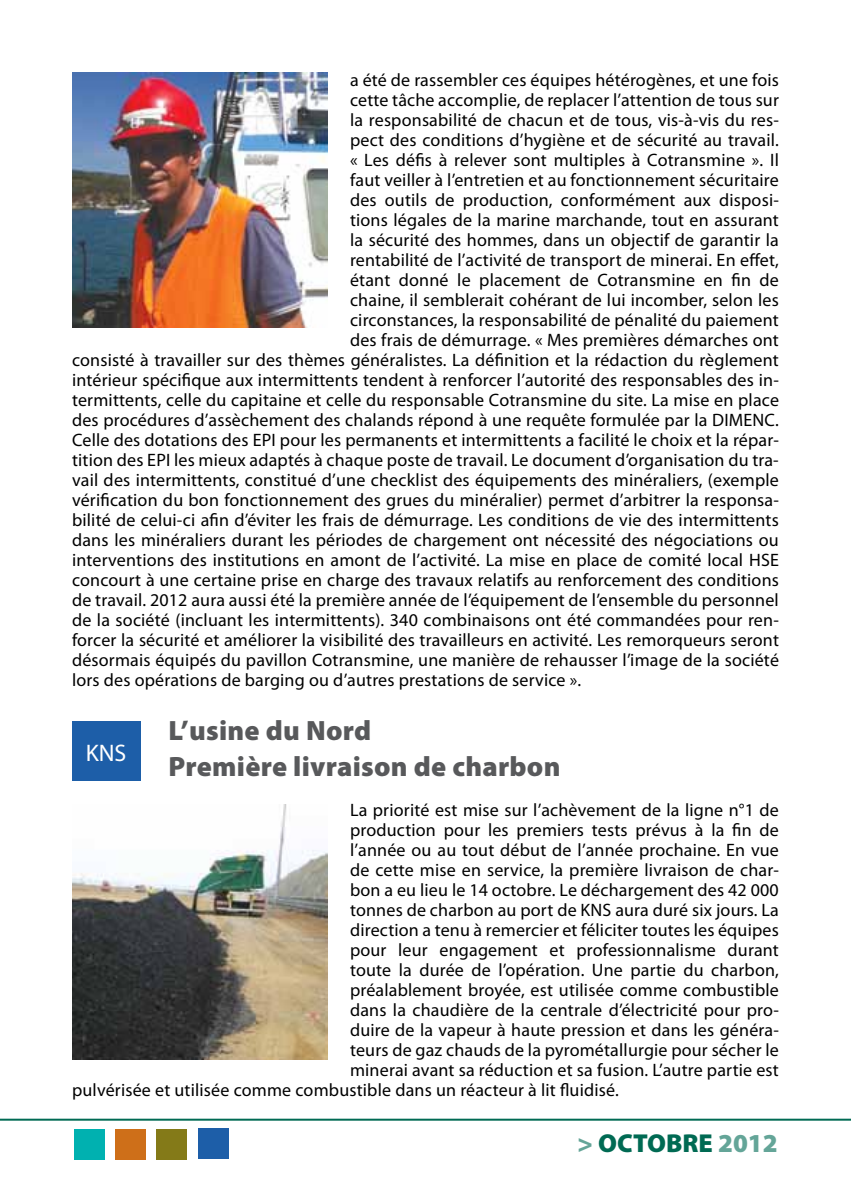
<style>
.page{position:relative;width:851px;height:1191px;background:#fff}
.page>*{position:absolute;margin:0;border:0;box-sizing:border-box;transform-origin:0 0}
.t1{font:900 28px/36px "Myriad Pro";letter-spacing:.01em;color:#58595b}
.t2{font:900 26px "Myriad Pro";color:#64a598}
.t3{font:900 26px "Myriad Pro";color:#006a53}
.t4{font:24px "Myriad Pro";color:#fff}
.t5{font:18px "Myriad Pro";letter-spacing:.01em;color:#000}
.s1{color:#64a598}
.s2{color:#006a53}
</style>
<div class="page">
<div style="left:74px;top:1129px;width:30px;height:30px;background:#00b1b0"></div>
<div style="left:115px;top:1129px;width:31px;height:30px;background:#ce6f19"></div>
<div style="left:156px;top:1129px;width:31px;height:30px;background:#847a18"></div>
<div style="left:198px;top:1128px;width:31px;height:31px;background:#1d5ea8"></div>
<hr style="left:0;top:1118px;width:850px;height:2px;background:#006a53">
<img style="left:72px;top:72px;width:255px;height:255px">
<div style="left:72px;top:721px;width:68px;height:60px;background:#1d5ea8"></div>
<img style="left:72px;top:804px;width:255px;height:255px">
<p class="t5" style="left:350px;top:68px;width:430px">a été de rassembler ces équipes hétérogènes, et une fois</p>
<p class="t5" style="left:350px;top:88px;width:430px">cette tâche accomplie, de replacer l’attention de tous sur</p>
<p class="t5" style="left:350px;top:108px;width:430px">la responsabilité de chacun et de tous, vis-à-vis du res-</p>
<p class="t5" style="left:350px;top:128px;width:430px">pect des conditions d’hygiène et de sécurité au travail.</p>
<p class="t5" style="left:350px;top:148px;width:430px">« Les défis à relever sont multiples à Cotransmine ». Il</p>
<p class="t5" style="left:350px;top:168px;width:430px">faut veiller à l’entretien et au fonctionnement sécuritaire</p>
<p class="t5" style="left:350px;top:188px;width:430px">des outils de production, conformément aux disposi-</p>
<p class="t5" style="left:350px;top:208px;width:430px">tions légales de la marine marchande, tout en assurant</p>
<p class="t5" style="left:350px;top:228px;width:430px">la sécurité des hommes, dans un objectif de garantir la</p>
<p class="t5" style="left:350px;top:248px;width:430px">rentabilité de l’activité de transport de minerai. En effet,</p>
<p class="t5" style="left:350px;top:268px;width:430px">étant donné le placement de Cotransmine en fin de</p>
<p class="t5" style="left:350px;top:288px;width:430px">chaine, il semblerait cohérant de lui incomber, selon les</p>
<p class="t5" style="left:350px;top:308px;width:430px">circonstances, la responsabilité de pénalité du paiement</p>
<p class="t5" style="left:350px;top:328px;width:430px">des frais de démurrage. « Mes premières démarches ont</p>
<p class="t5" style="left:72px;top:348px;width:708px">consisté à travailler sur des thèmes généralistes. La définition et la rédaction du règlement</p>
<p class="t5" style="left:72px;top:368px;width:708px">intérieur spécifique aux intermittents tendent à renforcer l’autorité des responsables des in-</p>
<p class="t5" style="left:72px;top:388px;width:708px">termittents, celle du capitaine et celle du responsable Cotransmine du site. La mise en place</p>
<p class="t5" style="left:72px;top:408px;width:708px">des procédures d’assèchement des chalands répond à une requête formulée par la DIMENC.</p>
<p class="t5" style="left:72px;top:428px;width:708px">Celle des dotations des EPI pour les permanents et intermittents a facilité le choix et la répar-</p>
<p class="t5" style="left:72px;top:448px;width:708px">tition des EPI les mieux adaptés à chaque poste de travail. Le document d’organisation du tra-</p>
<p class="t5" style="left:72px;top:468px;width:708px">vail des intermittents, constitué d’une checklist des équipements des minéraliers, (exemple</p>
<p class="t5" style="left:72px;top:488px;width:708px">vérification du bon fonctionnement des grues du minéralier) permet d’arbitrer la responsa-</p>
<p class="t5" style="left:72px;top:508px;width:708px">bilité de celui-ci afin d’éviter les frais de démurrage. Les conditions de vie des intermittents</p>
<p class="t5" style="left:72px;top:528px;width:708px">dans les minéraliers durant les périodes de chargement ont nécessité des négociations ou</p>
<p class="t5" style="left:72px;top:548px;width:708px">interventions des institutions en amont de l’activité. La mise en place de comité local HSE</p>
<p class="t5" style="left:72px;top:568px;width:708px">concourt à une certaine prise en charge des travaux relatifs au renforcement des conditions</p>
<p class="t5" style="left:72px;top:588px;width:708px">de travail. 2012 aura aussi été la première année de l’équipement de l’ensemble du personnel</p>
<p class="t5" style="left:72px;top:608px;width:708px">de la société (incluant les intermittents). 340 combinaisons ont été commandées pour ren-</p>
<p class="t5" style="left:72px;top:628px;width:708px">forcer la sécurité et améliorer la visibilité des travailleurs en activité. Les remorqueurs seront</p>
<p class="t5" style="left:72px;top:648px;width:708px">désormais équipés du pavillon Cotransmine, une manière de rehausser l’image de la société</p>
<p class="t5" style="left:72px;top:668px;width:510px">lors des opérations de barging ou d’autres prestations de service ».</p>
<h1 class="t1" style="left:168px;top:711px;width:393px">L’usine du Nord<br>Première livraison de charbon</h1>
<p class="t5" style="left:350px;top:798px;width:430px">La priorité est mise sur l’achèvement de la ligne n°1 de</p>
<p class="t5" style="left:350px;top:818px;width:430px">production pour les premiers tests prévus à la fin de</p>
<p class="t5" style="left:350px;top:838px;width:430px">l’année ou au tout début de l’année prochaine. En vue</p>
<p class="t5" style="left:350px;top:858px;width:430px">de cette mise en service, la première livraison de char-</p>
<p class="t5" style="left:350px;top:878px;width:430px">bon a eu lieu le 14 octobre. Le déchargement des 42 000</p>
<p class="t5" style="left:350px;top:898px;width:430px">tonnes de charbon au port de KNS aura duré six jours. La</p>
<p class="t5" style="left:350px;top:918px;width:430px">direction a tenu à remercier et féliciter toutes les équipes</p>
<p class="t5" style="left:350px;top:938px;width:430px">pour leur engagement et professionnalisme durant</p>
<p class="t5" style="left:350px;top:958px;width:430px">toute la durée de l’opération. Une partie du charbon,</p>
<p class="t5" style="left:350px;top:978px;width:430px">préalablement broyée, est utilisée comme combustible</p>
<p class="t5" style="left:350px;top:998px;width:430px">dans la chaudière de la centrale d’électricité pour pro-</p>
<p class="t5" style="left:350px;top:1018px;width:430px">duire de la vapeur à haute pression et dans les généra-</p>
<p class="t5" style="left:350px;top:1038px;width:430px">teurs de gaz chauds de la pyrométallurgie pour sécher le</p>
<p class="t5" style="left:350px;top:1058px;width:430px">minerai avant sa réduction et sa fusion. L’autre partie est</p>
<p class="t5" style="left:72px;top:1078px;width:548px">pulvérisée et utilisée comme combustible dans un réacteur à lit fluidisé.</p>
<h2 class="t3" style="left:577px;top:1126px;width:39px"><span class="s1">&gt;</span>OCTO</h2>
<h2 class="t2" style="left:666px;top:1126px;width:113px"><span class="s2">BRE</span> 2012</h2>
<h3 class="t4" style="left:86px;top:738px;width:42px">KNS</h3>
</div>
